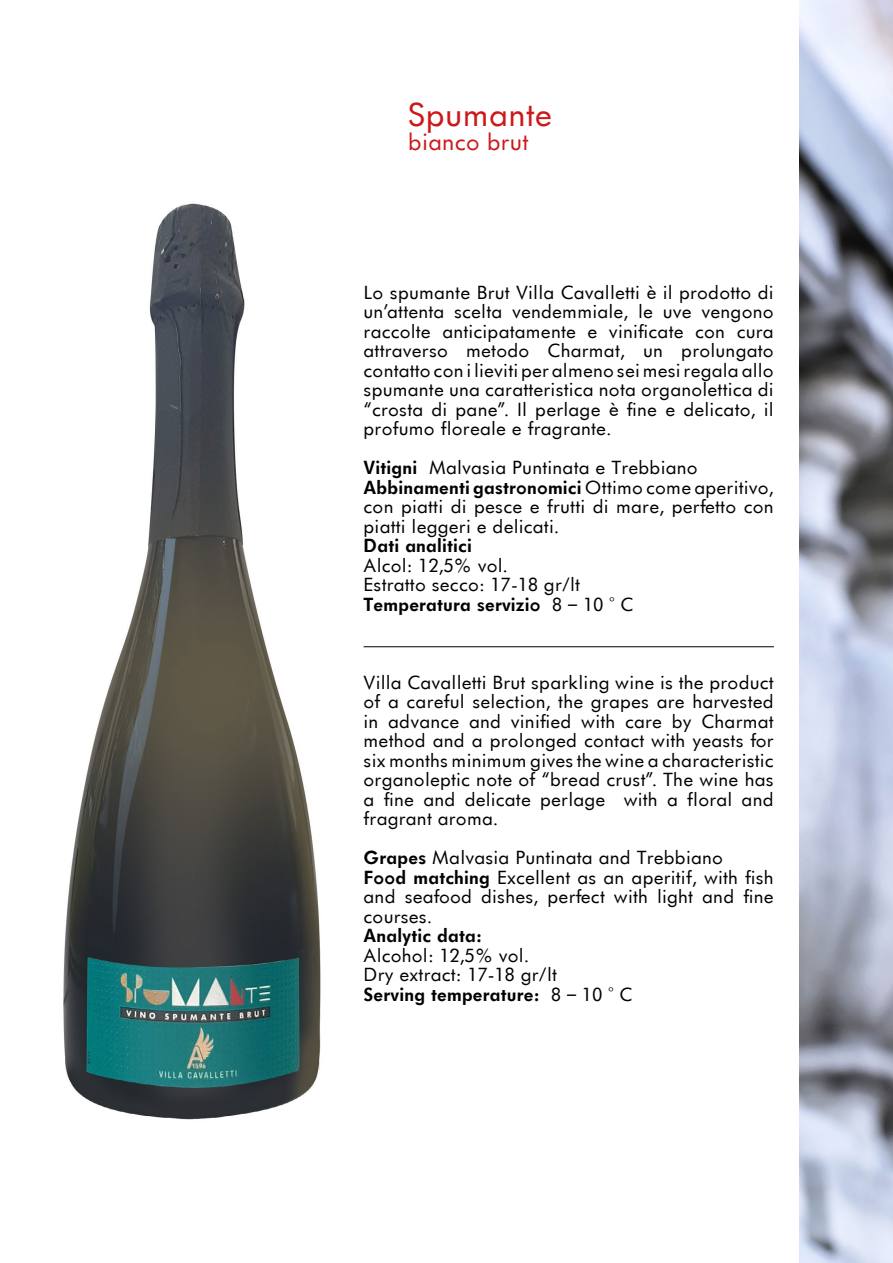
<style>
.page{position:relative;width:893px;height:1263px;background:#fff}
.page>*{position:absolute;margin:0;border:0;box-sizing:border-box;transform-origin:0 0}
.t1{font:31.5px "Futurist";color:#cd171a}
.t2{font:22.5px "Futurist";color:#cd171a}
.t3{font:18px/19.5px "Futurist";color:#000}
.t4{font:700 18px "Futurist";color:#000}
.s1{font-weight:700}
</style>
<div class="page">
<img style="left:63px;top:203px;width:258px;height:917px">
<img style="left:799px;top:0;width:94px;height:1263px">
<hr style="left:364px;top:646px;width:410px;height:1px;background:#000">
<h1 class="t1" style="left:408px;top:95px;width:146px">Spumante</h1>
<p class="t2" style="left:408px;top:128px;width:122px">bianco brut</p>
<p class="t3" style="left:364px;top:282px;width:412px;text-align:justify">Lo spumante Brut Villa Cavalletti è il prodotto di un’attenta scelta vendemmiale, le uve vengono raccolte anticipatamente e vinificate con cura attraverso metodo Charmat, un prolungato contatto con i lieviti per almeno sei mesi regala allo spumante una caratteristica nota organolettica di “crosta di pane”. Il perlage è fine e delicato, il profumo floreale e fragrante.</p>
<p class="t3" style="left:364px;top:458px;width:412px"><span class="s1">Vitigni</span> Malvasia Puntinata e Trebbiano <span class="s1">Abbinamenti gastronomici</span> Ottimo come aperitivo, con piatti di pesce e frutti di mare, perfetto con piatti leggeri e delicati.</p>
<p class="t4" style="left:364px;top:534px;width:110px">Dati analitici</p>
<p class="t3" style="left:364px;top:555px;width:272px">Alcol: 12,5% vol.<br>Estratto secco: 17-18 gr/lt<br><span class="s1">Temperatura servizio</span> 8 – 10 ° C</p>
<p class="t3" style="left:364px;top:672px;width:412px;text-align:justify">Villa Cavalletti Brut sparkling wine is the product of a careful selection, the grapes are harvested in advance and vinified with care by Charmat method and a prolonged contact with yeasts for six months minimum gives the wine a characteristic organoleptic note of “bread crust”. The wine has a fine and delicate perlage with a floral and fragrant aroma.</p>
<p class="t3" style="left:364px;top:847px;width:412px"><span class="s1">Grapes</span> Malvasia Puntinata and Trebbiano<br><span class="s1">Food matching</span> Excellent as an aperitif, with fish and seafood dishes, perfect with light and fine courses.</p>
<p class="t4" style="left:364px;top:924px;width:120px">Analytic data:</p>
<p class="t3" style="left:364px;top:945px;width:271px">Alcohol: 12,5% vol.<br>Dry extract: 17-18 gr/lt<br><span class="s1">Serving temperature:</span> 8 – 10 ° C</p>
</div>
